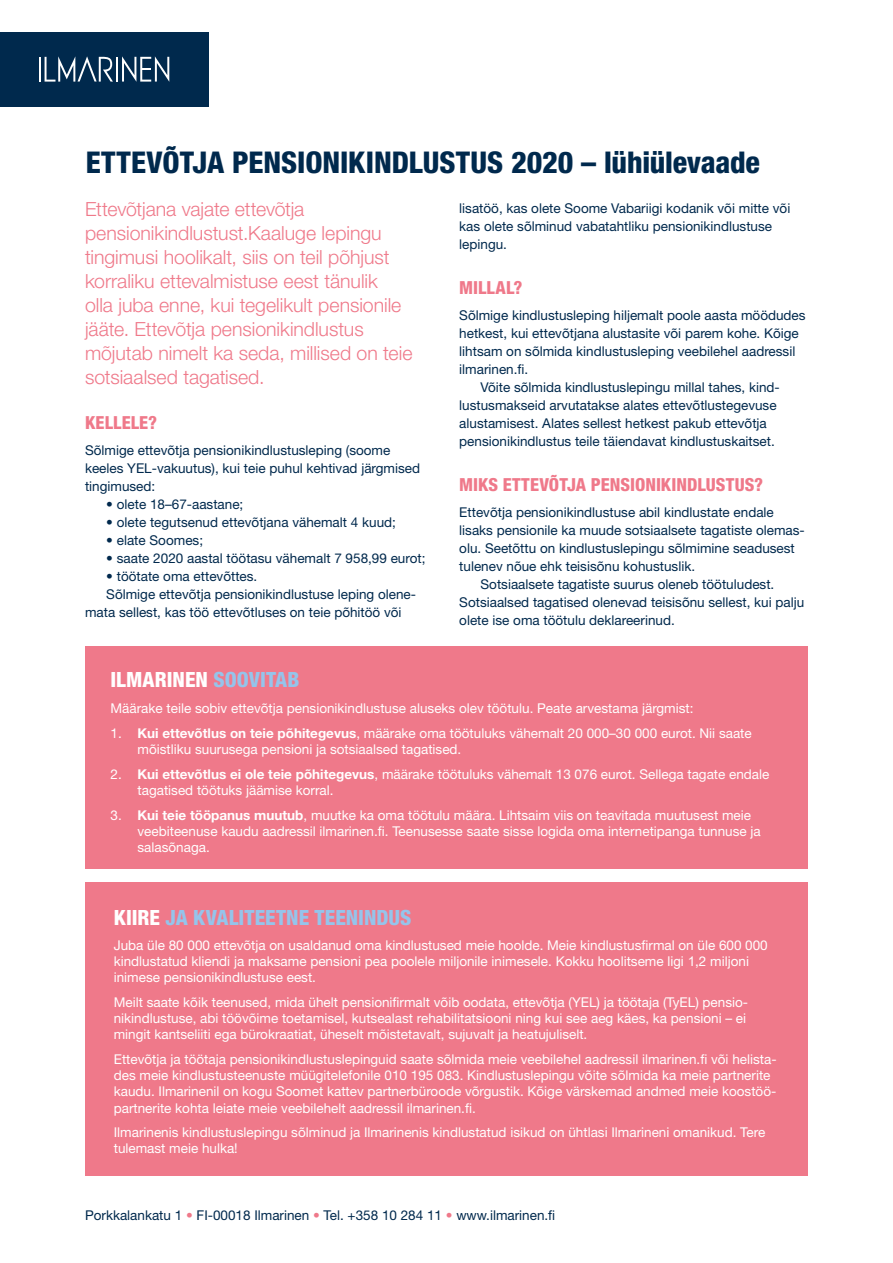
<style>
.page{position:relative;width:893px;height:1263px;background:#fff}
.page>*{position:absolute;margin:0;border:0;box-sizing:border-box;transform-origin:0 0}
.t1{font:800 condensed 30px "Helvetica Neue LT Std";letter-spacing:-.005em;color:#00294d}
.t2{font:800 condensed 21px "Helvetica Neue LT Std";color:#95c4eb}
.t3{font:800 condensed 21px "Helvetica Neue LT Std";color:#fff}
.t4{font:300 19.5px/24px "Helvetica Neue LT Std";letter-spacing:-.005em;color:#ef798a}
.t5{font:800 condensed 18px "Helvetica Neue LT Std";color:#ef798a}
.t6{font:13.5px/16.2px "Helvetica Neue LT Std";color:#fff}
.t7{font:13.5px/18px "Helvetica Neue LT Std";color:#00294d}
.s1{color:#95c4eb}
.s2{font-weight:700}
.s3{color:#fff}
.s4{font-family:"Arial"}
.s5{color:#ef798a}
</style>
<div class="page">
<div style="left:0;top:32px;width:209px;height:74px;background:#00294d"></div>
<hr style="left:39px;top:57px;width:2px;height:25px;background:#fff">
<hr style="left:116px;top:57px;width:2px;height:25px;background:#fff">
<svg style="left:122px;top:56px;width:47px;height:26px"></svg>
<svg style="left:45px;top:56px;width:68px;height:26px"></svg>
<div style="left:85px;top:882px;width:723px;height:294px;background:#ef798a"></div>
<div style="left:85px;top:646px;width:723px;height:222px;background:#ef798a"></div>
<h1 class="t1" style="left:86px;top:144px;width:676px">ETTEVÕTJA PENSIONIKINDLUSTUS 2020 – lühiülevaade</h1>
<p class="t4" style="left:85px;top:197px;width:329px">Ettevõtjana vajate ettevõtja pensionikindlustust.Kaaluge lepingu tingimusi hoolikalt, siis on teil põhjust korraliku ettevalmistuse eest tänulik<br>olla juba enne, kui tegelikult pensionile jääte. Ettevõtja pensionikindlustus mõjutab nimelt ka seda, millised on teie sotsiaalsed tagatised.</p>
<h3 class="t5" style="left:85px;top:412px;width:74px">KELLELE?</h3>
<p class="t7" style="left:85px;top:441px;width:336px">Sõlmige ettevõtja pensionikindlustusleping (soome keeles YEL-vakuutus), kui teie puhul kehtivad järgmised tingimused:</p>
<p class="t7" style="left:106px;top:495px;width:139px">• olete 18–67-aastane;</p>
<p class="t7" style="left:106px;top:513px;width:291px">• olete tegutsenud ettevõtjana vähemalt 4 kuud;</p>
<p class="t7" style="left:106px;top:531px;width:98px">• elate Soomes;</p>
<p class="t7" style="left:106px;top:549px;width:321px">• saate 2020 aastal töötasu vähemalt 7 958,99 eurot;</p>
<p class="t7" style="left:106px;top:567px;width:153px">• töötate oma ettevõttes.</p>
<p class="t7" style="left:106px;top:585px;width:311px">Sõlmige ettevõtja pensionikindlustuse leping olene-</p>
<p class="t7" style="left:85px;top:603px;width:318px">mata sellest, kas töö ettevõtluses on teie põhitöö või</p>
<p class="t7" style="left:459px;top:199px;width:333px">lisatöö, kas olete Soome Vabariigi kodanik või mitte või kas olete sõlminud vabatahtliku pensionikindlustuse lepingu.</p>
<h3 class="t5" style="left:459px;top:277px;width:65px">MILLAL?</h3>
<p class="t7" style="left:459px;top:306px;width:348px">Sõlmige kindlustusleping hiljemalt poole aasta möödudes</p>
<p class="t7" style="left:459px;top:324px;width:341px">hetkest, kui ettevõtjana alustasite või parem kohe. Kõige</p>
<p class="t7" style="left:459px;top:342px;width:338px">lihtsam on sõlmida kindlustusleping veebilehel aadressil</p>
<p class="t7" style="left:459px;top:360px;width:71px">ilmarinen.fi.</p>
<p class="t7" style="left:480px;top:378px;width:301px">Võite sõlmida kindlustuslepingu millal tahes, kind-</p>
<p class="t7" style="left:459px;top:396px;width:319px">lustusmakseid arvutatakse alates ettevõtlustegevuse</p>
<p class="t7" style="left:459px;top:414px;width:309px">alustamisest. Alates sellest hetkest pakub ettevõtja</p>
<p class="t7" style="left:459px;top:432px;width:317px">pensionikindlustus teile täiendavat kindlustuskaitset.</p>
<h3 class="t5" style="left:459px;top:474px;width:305px">MIKS ETTEVÕTJA PENSIONIKINDLUSTUS?</h3>
<p class="t7" style="left:459px;top:503px;width:316px">Ettevõtja pensionikindlustuse abil kindlustate endale</p>
<p class="t7" style="left:459px;top:521px;width:347px">lisaks pensionile ka muude sotsiaalsete tagatiste olemas-</p>
<p class="t7" style="left:459px;top:539px;width:337px">olu. Seetõttu on kindlustuslepingu sõlmimine seadusest</p>
<p class="t7" style="left:459px;top:557px;width:237px">tulenev nõue ehk teisisõnu kohustuslik.</p>
<p class="t7" style="left:480px;top:575px;width:295px">Sotsiaalsete tagatiste suurus oleneb töötuludest.</p>
<p class="t7" style="left:459px;top:593px;width:347px">Sotsiaalsed tagatised olenevad teisisõnu sellest, kui palju</p>
<p class="t7" style="left:459px;top:611px;width:217px">olete ise oma töötulu deklareerinud.</p>
<h2 class="t3" style="left:111px;top:666px;width:191px">ILMARINEN <span class="s1">SOOVITAB</span></h2>
<p class="t6" style="left:111px;top:700px;width:584px">Määrake teile sobiv ettevõtja pensionikindlustuse aluseks olev töötulu. Peate arvestama järgmist:</p>
<p class="t6" style="left:138px;top:725px;width:616px;text-indent:-27px">1. <span class="s2">Kui ettevõtlus on teie põhitegevus</span>, määrake oma töötuluks vähemalt 20 000–30 000 eurot. Nii saate mõistliku suurusega pensioni ja sotsiaalsed tagatised.</p>
<p class="t6" style="left:138px;top:765px;width:633px;text-indent:-27px">2. <span class="s2">Kui ettevõtlus ei ole teie põhitegevus</span>, määrake töötuluks vähemalt 13 076 eurot. Sellega tagate endale tagatised töötuks jäämise korral.</p>
<p class="t6" style="left:138px;top:806px;width:625px;text-indent:-27px">3. <span class="s2">Kui teie tööpanus muutub</span>, muutke ka oma töötulu määra. Lihtsaim viis on teavitada muutusest meie veebiteenuse kaudu aadressil ilmarinen.fi. Teenusesse saate sisse logida oma internetipanga tunnuse ja salasõnaga.</p>
<h2 class="t2" style="left:114px;top:904px;width:299px"><span class="s3">KIIRE</span> JA KVALITEETNE TEENINDUS</h2>
<p class="t6" style="left:114px;top:937px;width:656px">Juba üle 80 000 ettevõtja on usaldanud oma kindlustused meie hoolde. Meie kindlustusfirmal on üle 600 000 kindlustatud kliendi ja maksame pensioni pea poolele miljonile inimesele. Kokku hoolitseme <span class="s4">ligi 1</span>,2 miljoni inimese pensionikindlustuse eest.</p>
<p class="t6" style="left:114px;top:994px;width:636px">Meilt saate kõik teenused, mida ühelt pensionifirmalt võib oodata, ettevõtja (YEL) ja töötaja (TyEL) pensio&shy;nikindlustuse, abi töövõime toetamisel, kutsealast rehabilitatsiooni ning kui see aeg käes, ka pensioni – ei mingit kantseliiti ega bürokraatiat, üheselt mõistetavalt, sujuvalt ja heatujuliselt.</p>
<p class="t6" style="left:114px;top:1051px;width:664px">Ettevõtja ja töötaja pensionikindlustuslepinguid saate sõlmida meie veebilehel aadressil ilmarinen.fi või helista&shy;des meie kindlustusteenuste müügitelefonile 010 195 083. Kindlustuslepingu võite sõlmida ka meie partnerite kaudu. Ilmarinenil on kogu Soomet kattev partnerbüroode võrgustik. Kõige värskemad andmed meie koostöö&shy;partnerite kohta leiate meie veebilehelt aadressil ilmarinen.fi.</p>
<p class="t6" style="left:114px;top:1124px;width:653px">Ilmarinenis kindlustuslepingu sõlminud ja Ilmarinenis kindlustatud isikud on ühtlasi Ilmarineni omanikud. Tere tulemast meie hulka!</p>
<p class="t7" style="left:85px;top:1206px;width:472px">Porkkalankatu 1 <span class="s5">•</span> FI-00018 Ilmarinen <span class="s5">•</span> Tel. +358 10 284 11 <span class="s5">•</span> www.ilmarinen.fi</p>
</div>
